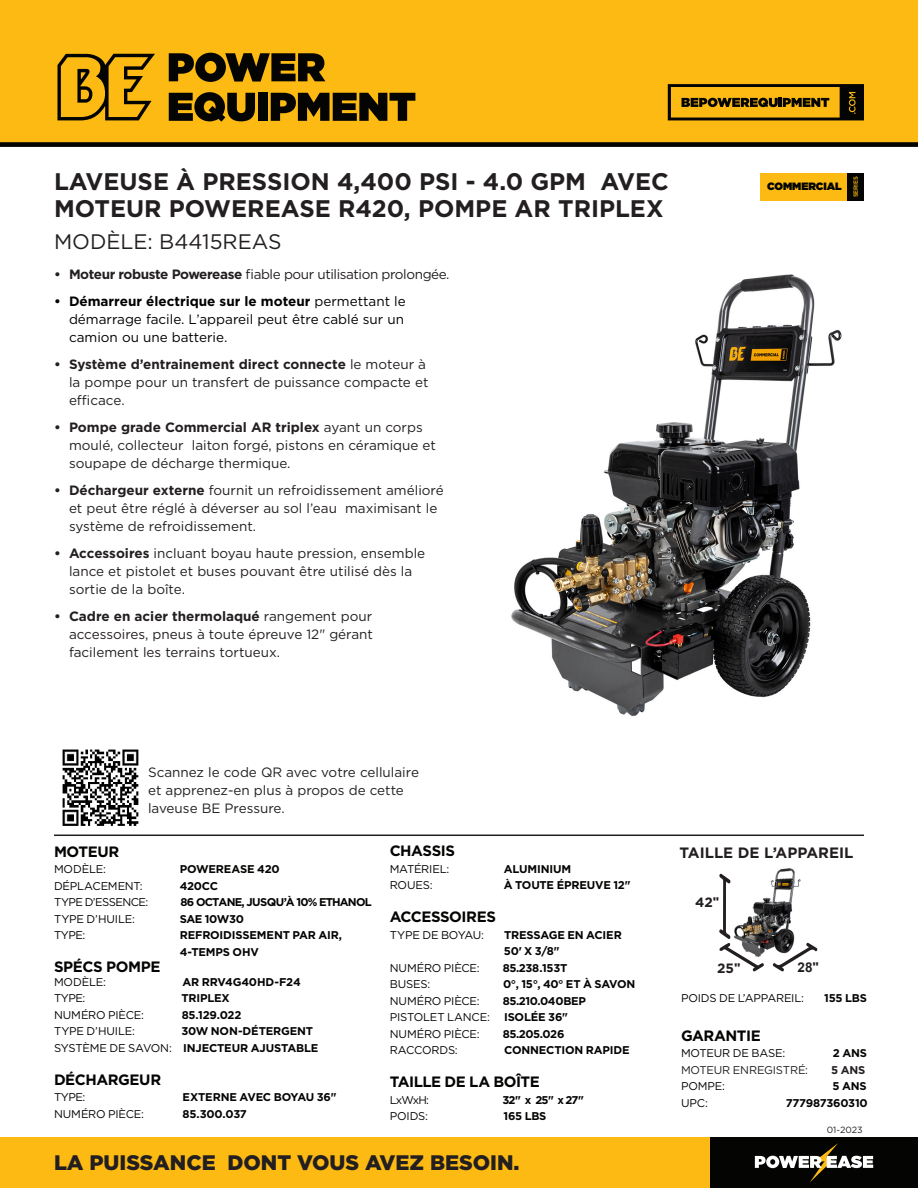
<style>
.page{position:relative;width:918px;height:1188px;background:#fff}
.page>*{position:absolute;margin:0;border:0;box-sizing:border-box;transform-origin:0 0}
.Product_Header{font:700 24px "Gotham";color:#231f20}
.t1{font:900 21px "Gotham";color:#231f20}
.t2{font:21px "Gotham";color:#231f20}
.BODY_HEADER_LEFT_ALI{font:700 15px "Gotham";letter-spacing:-.03em;color:#040503}
.t3{font:700 15px "Gotham";color:#231f20}
.t4{font:13.5px/18px "Gotham";color:#231f20}
.t5{font:13.5px/18px "Gotham";color:#000}
.t6{font:13.5px "Gotham";letter-spacing:-.03em;color:#231f20}
.t7{font:700 13.5px "Gotham";color:#231f20}
.t8{font:700 13.5px "Arial";color:#231f20}
.BODY_HEADER_LEFT_ALI-2{font:700 11.25px "Gotham";letter-spacing:-.02em;color:#040503}
.BODY_HEADER_LEFT_ALI-3{font:11.25px "Gotham";letter-spacing:-.02em;color:#040503}
.BODY_HEADER_LEFT_ALI-4{font:700 11.25px "Gotham";letter-spacing:-.075em;color:#040503}
.BODY_HEADER_LEFT_ALI-5{font:700 11.25px "Gotham";letter-spacing:-.04em;color:#040503}
.BODY_HEADER_LEFT_ALI-6{font:11.25px "Gotham";letter-spacing:-.015em;color:#231f20}
.BODY_HEADER_LEFT_ALI-7{font:11.25px "Gotham";letter-spacing:-.05em;color:#040503}
.BODY_HEADER_LEFT_ALI-8{font:700 11.25px "Gotham";color:#231f20}
.t9{font:900 10.65px "Gotham";letter-spacing:-.01em;color:#040503}
.t10{font:9px "Gotham";color:#231f20}
.t11{font:500 6px "Gotham";letter-spacing:-.04em;color:#fcba13}
.s1{font-weight:700}
.s2{font-weight:400}
.s3{font-family:"Arial"}
</style>
<div class="page">
<img style="left:764px;top:868px;width:37px;height:84px">
<div style="left:0;top:0;width:918px;height:144px;background:#fcba13"></div>
<div style="left:0;top:1138px;width:710px;height:50px;background:#fcba13"></div>
<div style="left:710px;top:1138px;width:208px;height:50px;background:#040503"></div>
<svg style="left:57px;top:53px;width:98px;height:67px"></svg>
<svg style="left:169px;top:53px;width:156px;height:29px"></svg>
<svg style="left:169px;top:92px;width:86px;height:30px"></svg>
<div style="left:258px;top:93px;width:9px;height:28px;background:#040503"></div>
<svg style="left:271px;top:93px;width:144px;height:28px"></svg>
<div style="left:0;top:142px;width:918px;height:5px;background:#040503"></div>
<svg style="left:668px;top:84px;width:196px;height:36px"></svg>
<hr style="left:54px;top:835px;width:810px;height:1px;background:#231f20">
<svg style="left:719px;top:874px;width:45px;height:98px"></svg>
<svg style="left:773px;top:943px;width:44px;height:29px"></svg>
<svg style="left:755px;top:1143px;width:118px;height:39px"></svg>
<img style="left:511px;top:274px;width:331px;height:443px">
<img style="left:62px;top:749px;width:77px;height:77px">
<div style="left:760px;top:173px;width:104px;height:27px;background:#fcba13"></div>
<div style="left:848px;top:173px;width:16px;height:27px;background:#040503"></div>
<p class="Product_Header" style="left:54px;top:166px;width:616px">LAVEUSE À PRESSION 4,400 PSI - 4.0 GPM AVEC</p>
<p class="Product_Header" style="left:54px;top:193px;width:611px">MOTEUR POWEREASE R420, POMPE AR TRIPLEX</p>
<p class="t2" style="left:54px;top:228px;width:229px">MODÈLE: B4415REAS</p>
<p class="t6" style="left:54px;top:266px;width:397px"><span class="s1">• Moteur robuste Powerease</span> fiable pour utilisation prolongée.</p>
<p class="t5" style="left:69px;top:292px;width:338px;text-indent:-15px"><span class="s1">• Démarreur électrique sur le moteur</span> permettant le démarrage facile. L’appareil peut être cablé sur un camion ou une batterie.</p>
<p class="t4" style="left:69px;top:355px;width:361px;text-indent:-15px"><span class="s1">• Système d’entrainement direct connecte</span> le moteur à la pompe pour un transfert de puissance compacte et efficace.</p>
<p class="t4" style="left:69px;top:418px;width:369px;text-indent:-15px"><span class="s1">• Pompe grade Commercial AR triplex</span> ayant un corps moulé, collecteur laiton forgé, pistons en céramique et soupape de décharge thermique.</p>
<p class="t4" style="left:69px;top:481px;width:376px;text-indent:-15px"><span class="s1">• Déchargeur externe</span> fournit un refroidissement amélioré et peut être réglé à déverser au sol l’eau maximisant le système de refroidissement.</p>
<p class="t4" style="left:69px;top:544px;width:358px;text-indent:-15px"><span class="s1">• Accessoires</span> incluant boyau haute pression, ensemble lance et pistolet et buses pouvant être utilisé dès la sortie de la boîte.</p>
<p class="t4" style="left:69px;top:607px;width:306px;text-align:justify;text-indent:-15px"><span class="s1">• Cadre en acier thermolaqué</span> rangement pour accessoires, pneus à toute épreuve 12" gérant facilement les terrains tortueux.</p>
<p class="t9" style="left:767px;top:179px;width:76px">COMMERCIAL</p>
<p class="t11" style="left:852px;top:197px;width:22px;rotate:-90deg">SERIES</p>
<p class="t4" style="left:148px;top:763px;width:272px">Scannez le code QR avec votre cellulaire et apprenez-en plus à propos de cette laveuse BE Pressure.</p>
<p class="BODY_HEADER_LEFT_ALI" style="left:54px;top:841px;width:67px">MOTEUR</p>
<p class="BODY_HEADER_LEFT_ALI-3" style="left:54px;top:862px;width:53px">MODÈLE:</p>
<p class="BODY_HEADER_LEFT_ALI-2" style="left:180px;top:862px;width:102px">POWEREASE 420</p>
<p class="BODY_HEADER_LEFT_ALI-3" style="left:54px;top:878px;width:90px">DÉPLACEMENT:</p>
<p class="BODY_HEADER_LEFT_ALI-2" style="left:180px;top:878px;width:40px">420CC</p>
<p class="BODY_HEADER_LEFT_ALI-7" style="left:54px;top:895px;width:96px">TYPE D’ESSENCE:</p>
<p class="BODY_HEADER_LEFT_ALI-4" style="left:181px;top:895px;width:193px">86 OCTANE, JUSQU’À 10% ETHANOL</p>
<p class="BODY_HEADER_LEFT_ALI-3" style="left:54px;top:911px;width:83px">TYPE D’HUILE:</p>
<p class="BODY_HEADER_LEFT_ALI-5" style="left:180px;top:911px;width:66px">SAE 10W30</p>
<p class="BODY_HEADER_LEFT_ALI-3" style="left:54px;top:928px;width:33px">TYPE:</p>
<p class="BODY_HEADER_LEFT_ALI-2" style="left:180px;top:928px;width:164px">REFROIDISSEMENT PAR AIR,</p>
<p class="BODY_HEADER_LEFT_ALI-2" style="left:180px;top:944px;width:80px">4-TEMPS OHV</p>
<p class="BODY_HEADER_LEFT_ALI" style="left:54px;top:957px;width:108px">SPÉCS POMPE</p>
<p class="BODY_HEADER_LEFT_ALI-3" style="left:54px;top:974px;width:53px">MODÈLE:</p>
<p class="BODY_HEADER_LEFT_ALI-2" style="left:183px;top:974px;width:120px">AR RRV4G40HD-F24</p>
<p class="BODY_HEADER_LEFT_ALI-3" style="left:54px;top:991px;width:33px">TYPE:</p>
<p class="BODY_HEADER_LEFT_ALI-2" style="left:182px;top:991px;width:50px">TRIPLEX</p>
<p class="BODY_HEADER_LEFT_ALI-3" style="left:54px;top:1007px;width:92px">NUMÉRO PIÈCE:</p>
<p class="BODY_HEADER_LEFT_ALI-2" style="left:182px;top:1007px;width:61px">85.129.022</p>
<p class="BODY_HEADER_LEFT_ALI-3" style="left:54px;top:1024px;width:83px">TYPE D’HUILE:</p>
<p class="BODY_HEADER_LEFT_ALI-2" style="left:181px;top:1024px;width:133px">30W NON-DÉTERGENT</p>
<p class="BODY_HEADER_LEFT_ALI-2" style="left:54px;top:1040px;width:266px"><span class="s2">SYSTÈME DE SAVON:</span> INJECTEUR AJUSTABLE</p>
<p class="BODY_HEADER_LEFT_ALI" style="left:54px;top:1069px;width:109px">DÉCHARGEUR</p>
<p class="BODY_HEADER_LEFT_ALI-3" style="left:54px;top:1090px;width:33px">TYPE:</p>
<p class="BODY_HEADER_LEFT_ALI-2" style="left:183px;top:1090px;width:156px">EXTERNE AVEC BOYAU 36"</p>
<p class="BODY_HEADER_LEFT_ALI-3" style="left:54px;top:1106px;width:92px">NUMÉRO PIÈCE:</p>
<p class="BODY_HEADER_LEFT_ALI-2" style="left:183px;top:1106px;width:66px">85.300.037</p>
<p class="BODY_HEADER_LEFT_ALI" style="left:390px;top:841px;width:67px">CHASSIS</p>
<p class="BODY_HEADER_LEFT_ALI-3" style="left:390px;top:862px;width:61px">MATÉRIEL:</p>
<p class="BODY_HEADER_LEFT_ALI-2" style="left:504px;top:862px;width:69px">ALUMINIUM</p>
<p class="BODY_HEADER_LEFT_ALI-3" style="left:390px;top:878px;width:44px">ROUES:</p>
<p class="BODY_HEADER_LEFT_ALI-2" style="left:504px;top:878px;width:129px">À TOUTE ÉPREUVE 12"</p>
<p class="BODY_HEADER_LEFT_ALI" style="left:390px;top:907px;width:108px">ACCESSOIRES</p>
<p class="BODY_HEADER_LEFT_ALI-3" style="left:390px;top:928px;width:96px">TYPE DE BOYAU:</p>
<p class="BODY_HEADER_LEFT_ALI-2" style="left:504px;top:928px;width:119px">TRESSAGE EN ACIER</p>
<p class="BODY_HEADER_LEFT_ALI-2" style="left:504px;top:944px;width:58px">50' X 3/8"</p>
<p class="BODY_HEADER_LEFT_ALI-3" style="left:390px;top:961px;width:92px">NUMÉRO PIÈCE:</p>
<p class="BODY_HEADER_LEFT_ALI-2" style="left:503px;top:961px;width:66px">85.238.153T</p>
<p class="BODY_HEADER_LEFT_ALI-3" style="left:390px;top:977px;width:42px">BUSES:</p>
<p class="BODY_HEADER_LEFT_ALI-2" style="left:503px;top:977px;width:134px">0°, 15°, 40° ET À SAVON</p>
<p class="BODY_HEADER_LEFT_ALI-3" style="left:390px;top:994px;width:92px">NUMÉRO PIÈCE:</p>
<p class="BODY_HEADER_LEFT_ALI-5" style="left:503px;top:994px;width:85px">85.210.040BEP</p>
<p class="BODY_HEADER_LEFT_ALI-3" style="left:390px;top:1010px;width:102px">PISTOLET LANCE:</p>
<p class="BODY_HEADER_LEFT_ALI-2" style="left:504px;top:1010px;width:65px">ISOLÉE 36"</p>
<p class="BODY_HEADER_LEFT_ALI-3" style="left:390px;top:1027px;width:92px">NUMÉRO PIÈCE:</p>
<p class="BODY_HEADER_LEFT_ALI-2" style="left:503px;top:1027px;width:63px">85.205.026</p>
<p class="BODY_HEADER_LEFT_ALI-3" style="left:390px;top:1043px;width:70px">RACCORDS:</p>
<p class="BODY_HEADER_LEFT_ALI-2" style="left:504px;top:1043px;width:127px">CONNECTION RAPIDE</p>
<p class="BODY_HEADER_LEFT_ALI" style="left:390px;top:1072px;width:152px">TAILLE DE LA BOÎTE</p>
<p class="BODY_HEADER_LEFT_ALI-3" style="left:390px;top:1093px;width:41px">LxWxH:</p>
<p class="BODY_HEADER_LEFT_ALI-2" style="left:502px;top:1093px;width:83px">32" x 25" x 27"</p>
<p class="BODY_HEADER_LEFT_ALI-3" style="left:390px;top:1109px;width:40px">POIDS:</p>
<p class="BODY_HEADER_LEFT_ALI-2" style="left:504px;top:1109px;width:44px">165 LBS</p>
<p class="t1" style="left:54px;top:1148px;width:467px">LA PUISSANCE DONT VOUS AVEZ BESOIN.</p>
<p class="t3" style="left:680px;top:843px;width:176px">TAILLE DE L’APPAREIL</p>
<p class="t7" style="left:695px;top:894px;width:26px">42<span class="s3">"</span></p>
<p class="t7" style="left:717px;top:960px;width:25px">25<span class="s3">"</span></p>
<p class="t8" style="left:798px;top:958px;width:23px">28"</p>
<p class="BODY_HEADER_LEFT_ALI-3" style="left:681px;top:991px;width:125px">POIDS DE L’APPAREIL:</p>
<p class="BODY_HEADER_LEFT_ALI-2" style="left:824px;top:991px;width:44px">155 LBS</p>
<p class="BODY_HEADER_LEFT_ALI" style="left:681px;top:1026px;width:81px">GARANTIE</p>
<p class="BODY_HEADER_LEFT_ALI-3" style="left:681px;top:1046px;width:106px">MOTEUR DE BASE:</p>
<p class="BODY_HEADER_LEFT_ALI-2" style="left:833px;top:1046px;width:36px">2 ANS</p>
<p class="BODY_HEADER_LEFT_ALI-6" style="left:681px;top:1063px;width:129px">MOTEUR ENREGISTRÉ:</p>
<p class="BODY_HEADER_LEFT_ALI-8" style="left:831px;top:1063px;width:36px">5 ANS</p>
<p class="BODY_HEADER_LEFT_ALI-3" style="left:681px;top:1079px;width:46px">POMPE:</p>
<p class="BODY_HEADER_LEFT_ALI-2" style="left:832px;top:1079px;width:36px">5 ANS</p>
<p class="BODY_HEADER_LEFT_ALI-3" style="left:681px;top:1096px;width:28px">UPC:</p>
<p class="BODY_HEADER_LEFT_ALI-2" style="left:786px;top:1096px;width:84px">777987360310</p>
<p class="t10" style="left:827px;top:1124px;width:37px">01-2023</p>
</div>
